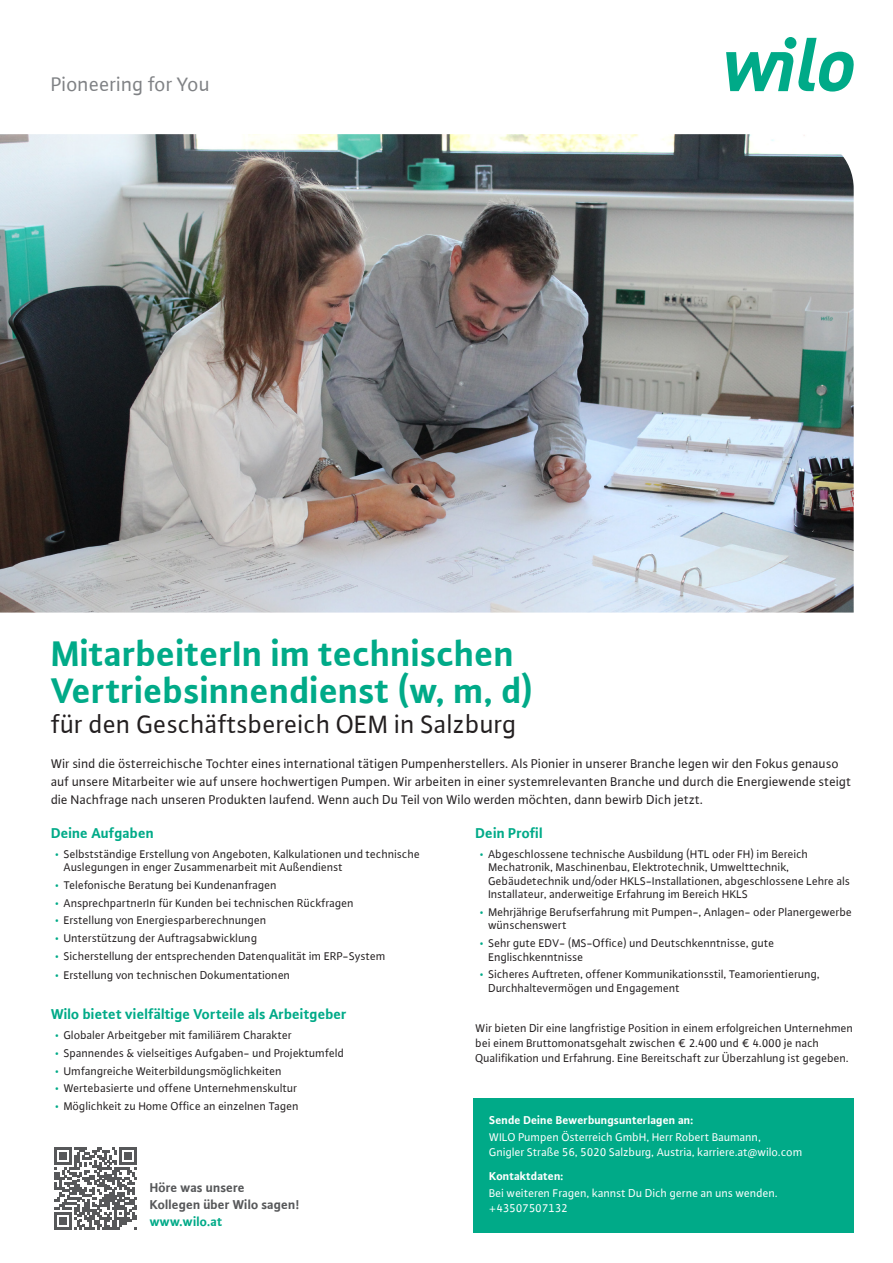
<style>
.page{position:relative;width:893px;height:1263px;background:#fff}
.page>*{position:absolute;margin:0;border:0;box-sizing:border-box;transform-origin:0 0}
.t1{font:700 37.5px/37.5px "WILO Plus Global";color:#0a8}
.t2{font:27px "WILO Plus Global";color:#231f20}
.t3{font:21px "WILO Plus Global";color:#808285}
.t4{font:700 15px "WILO Plus Global";color:#0a8}
.t5{font:13.5px/18px "WILO Plus Global";color:#231f20}
.t6{font:700 13.5px/17.5px "WILO Plus Global";color:#57585a}
.t7{font:700 13.5px "WILO Plus Global";color:#0a8}
.t8{font:12px/13.5px "WILO Plus Global";color:#231f20}
.t9{font:12px/15px "WILO Plus Global";color:#fff}
.t10{font:700 12px "WILO Plus Global";color:#fff}
.s1{color:#0a8}
</style>
<div class="page">
<div style="left:474px;top:1098px;width:380px;height:135px;background:#0a8"></div>
<svg style="left:726px;top:38px;width:128px;height:54px"></svg>
<div style="left:785px;top:37px;width:11px;height:12px;background:#0a8;border-radius:50%"></div>
<svg style="left:55px;top:1147px;width:82px;height:82px"></svg>
<img style="left:0;top:134px;width:854px;height:478px">
<h3 class="t3" style="left:51px;top:72px;width:161px">Pioneering for You</h3>
<h1 class="t1" style="left:51px;top:634px;width:484px">MitarbeiterIn im technischen<br>Vertriebsinnendienst (w, m, d)</h1>
<h2 class="t2" style="left:51px;top:708px;width:467px">für den Geschäftsbereich OEM in Salzburg</h2>
<p class="t5" style="left:51px;top:755px;width:802px">Wir sind die österreichische Tochter eines international tätigen Pumpenherstellers. Als Pionier in unserer Branche legen wir den Fokus genauso auf unsere Mitarbeiter wie auf unsere hochwertigen Pumpen. Wir arbeiten in einer systemrelevanten Branche und durch die Energiewende steigt die Nachfrage nach unseren Produkten laufend. Wenn auch Du Teil von Wilo werden möchten, dann bewirb Dich jetzt.</p>
<p class="t4" style="left:51px;top:824px;width:104px">Deine Aufgaben</p>
<p class="t8" style="left:64px;top:847px;width:358px;text-indent:-9px"><span class="s1">•</span> Selbstständige Erstellung von Angeboten, Kalkulationen und technische<br>Auslegungen in enger Zusammenarbeit mit Außendienst</p>
<p class="t8" style="left:55px;top:878px;width:223px"><span class="s1">•</span> Telefonische Beratung bei Kundenanfragen</p>
<p class="t8" style="left:55px;top:896px;width:300px"><span class="s1">•</span> AnsprechpartnerIn für Kunden bei technischen Rückfragen</p>
<p class="t8" style="left:55px;top:913px;width:213px"><span class="s1">•</span> Erstellung von Energiesparberechnungen</p>
<p class="t8" style="left:55px;top:931px;width:204px"><span class="s1">•</span> Unterstützung der Auftragsabwicklung</p>
<p class="t8" style="left:55px;top:949px;width:332px"><span class="s1">•</span> Sicherstellung der entsprechenden Datenqualität im ERP-System</p>
<p class="t8" style="left:55px;top:968px;width:237px"><span class="s1">•</span> Erstellung von technischen Dokumentationen</p>
<p class="t4" style="left:476px;top:824px;width:69px">Dein Profil</p>
<p class="t8" style="left:488px;top:847px;width:363px;text-indent:-9px"><span class="s1">•</span> Abgeschlossene technische Ausbildung (HTL oder FH) im Bereich Mechatronik, Maschinenbau, Elektrotechnik, Umwelttechnik, Gebäudetechnik und/oder HKLS-Installationen, abgeschlossene Lehre als Installateur, anderweitige Erfahrung im Bereich HKLS</p>
<p class="t8" style="left:488px;top:905px;width:365px;text-indent:-9px"><span class="s1">•</span> Mehrjährige Berufserfahrung mit Pumpen-, Anlagen- oder Planergewerbe wünschenswert</p>
<p class="t8" style="left:488px;top:936px;width:288px;text-indent:-9px"><span class="s1">•</span> Sehr gute EDV- (MS-Office) und Deutschkenntnisse, gute<br>Englischkenntnisse</p>
<p class="t8" style="left:488px;top:967px;width:333px;text-indent:-9px"><span class="s1">•</span> Sicheres Auftreten, offener Kommunikationsstil, Teamorientierung,<br>Durchhaltevermögen und Engagement</p>
<p class="t4" style="left:51px;top:1005px;width:297px">Wilo bietet vielfältige Vorteile als Arbeitgeber</p>
<p class="t8" style="left:55px;top:1028px;width:238px"><span class="s1">•</span> Globaler Arbeitgeber mit familiärem Charakter</p>
<p class="t8" style="left:55px;top:1046px;width:290px"><span class="s1">•</span> Spannendes &amp; vielseitiges Aufgaben- und Projektumfeld</p>
<p class="t8" style="left:55px;top:1064px;width:228px"><span class="s1">•</span> Umfangreiche Weiterbildungsmöglichkeiten</p>
<p class="t8" style="left:55px;top:1081px;width:243px"><span class="s1">•</span> Wertebasierte und offene Unternehmenskultur</p>
<p class="t8" style="left:55px;top:1099px;width:245px"><span class="s1">•</span> Möglichkeit zu Home Office an einzelnen Tagen</p>
<p class="t6" style="left:150px;top:1178px;width:151px">Höre was unsere<br>Kollegen über Wilo sagen!</p>
<p class="t7" style="left:150px;top:1213px;width:74px">www.wilo.at</p>
<p class="t8" style="left:476px;top:1020px;width:379px;line-height:15px">Wir bieten Dir eine langfristige Position in einem erfolgreichen Unternehmen bei einem Bruttomonatsgehalt zwischen € 2.400 und € 4.000 je nach<br>Qualifikation und Erfahrung. Eine Bereitschaft zur Überzahlung ist gegeben.</p>
<p class="t10" style="left:489px;top:1113px;width:206px">Sende Deine Bewerbungsunterlagen an:</p>
<p class="t9" style="left:489px;top:1130px;width:315px">WILO Pumpen Österreich GmbH, Herr Robert Baumann,<br>Gnigler Straße 56, 5020 Salzburg, Austria, karriere.at@wilo.com</p>
<p class="t10" style="left:489px;top:1169px;width:76px">Kontaktdaten:</p>
<p class="t9" style="left:489px;top:1185px;width:290px">Bei weiteren Fragen, kannst Du Dich gerne an uns wenden. +43507507132</p>
</div>
